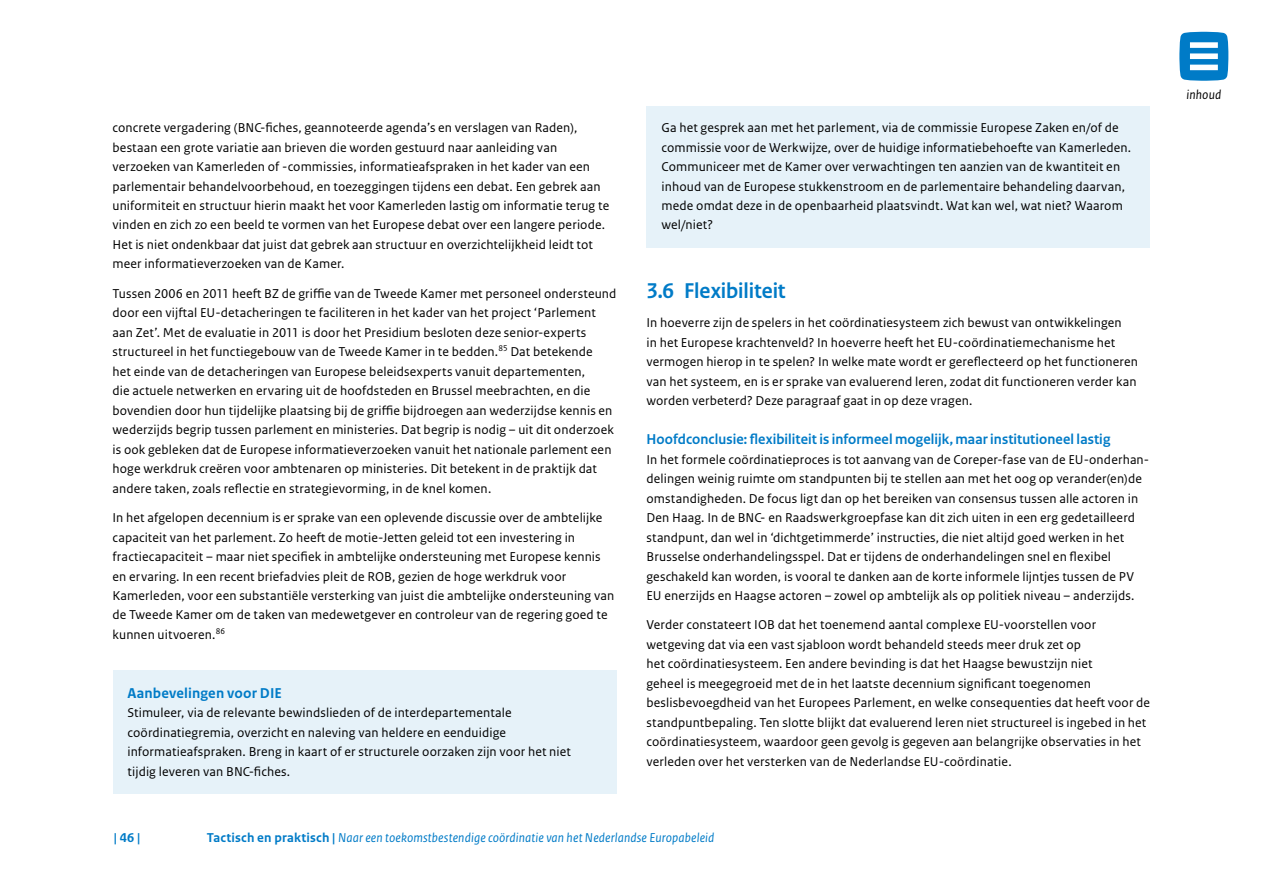
<style>
.page{position:relative;width:1263px;height:893px;background:#fff}
.page>*{position:absolute;margin:0;border:0;box-sizing:border-box;transform-origin:0 0}
.Head_H3{font:700 22.5px "Rijksoverheid Sans Heading";letter-spacing:-.005em;color:#007bc7}
.Head_H4{font:700 15px "Rijksoverheid Sans Heading";letter-spacing:.005em;color:#007bc7}
.Box_Subhead{font:700 15px "Rijksoverheid Sans Text";letter-spacing:.01em;color:#007bc7}
.Body{font:13.5px/19.5px "Rijksoverheid Sans Text";letter-spacing:.01em;color:#000}
.Box_Body{font:13.5px/19.5px "Rijksoverheid Sans Text";letter-spacing:.01em;color:#000}
.t1{font:13.5px "Rijksoverheid Sans Text Italic 3";letter-spacing:.01em;color:#007bc7}
.t2{font:13.5px "Rijksoverheid Sans Text Italic 4";letter-spacing:.01em;color:#000}
.t3{font:700 13.5px "Rijksoverheid Sans Text";color:#007bc7}
.s1{font-family:"Rijksoverheid Sans Text Bold 2"}
</style>
<div class="page">
<svg style="left:1179px;top:32px;width:49px;height:49px"></svg>
<div style="left:646px;top:106px;width:504px;height:141px;background:#e6f2f9"></div>
<div style="left:112px;top:670px;width:504px;height:45px;background:#e6f2f9"></div>
<div style="left:112px;top:691px;width:504px;height:102px;background:#e6f2f9"></div>
<p class="Body" style="left:112px;top:118px;width:498px">concrete vergadering (BNC-fiches, geannoteerde agenda’s en verslagen van Raden), bestaan een grote variatie aan brieven die worden gestuurd naar aanleiding van verzoeken van Kamerleden of -commissies, informatieafspraken in het kader van een parlementair behandelvoorbehoud, en toezeggingen tijdens een debat. Een gebrek aan uniformiteit en structuur hierin maakt het voor Kamerleden lastig om informatie terug te vinden en zich zo een beeld te vormen van het Europese debat over een langere periode.<br>Het is niet ondenkbaar dat juist dat gebrek aan structuur en overzichtelijkheid leidt tot meer informatieverzoeken van de Kamer.</p>
<p class="Body" style="left:112px;top:284px;width:505px">Tussen 2006 en 2011 heeft BZ de griffie van de Tweede Kamer met personeel ondersteund door een vijftal EU-detacheringen te faciliteren in het kader van het project ‘Parlement aan Zet’. Met de evaluatie in 2011 is door het Presidium besloten deze senior-experts structureel in het functiegebouw van de Tweede Kamer in te bedden.<sup>85</sup> Dat betekende<br>het einde van de detacheringen van Europese beleidsexperts vanuit departementen,<br>die actuele netwerken en ervaring uit de hoofdsteden en Brussel meebrachten, en die bovendien door hun tijdelijke plaatsing bij de griffie bijdroegen aan wederzijdse kennis en wederzijds begrip tussen parlement en ministeries. Dat begrip is nodig – uit dit onderzoek is ook gebleken dat de Europese informatieverzoeken vanuit het nationale parlement een hoge werkdruk creëren voor ambtenaren op ministeries. Dit betekent in de praktijk dat andere taken, zoals reflectie en strategievorming, in de knel komen.</p>
<p class="Body" style="left:112px;top:508px;width:503px">In het afgelopen decennium is er sprake van een oplevende discussie over de ambtelijke capaciteit van het parlement. Zo heeft de motie-Jetten geleid tot een investering in fractiecapaciteit – maar niet specifiek in ambtelijke ondersteuning met Europese kennis en ervaring. In een recent briefadvies pleit de ROB, gezien de hoge werkdruk voor Kamerleden, voor een substantiële versterking van juist die ambtelijke ondersteuning van de Tweede Kamer om de taken van medewetgever en controleur van de regering goed te kunnen uitvoeren.<sup>86</sup></p>
<p class="Box_Subhead" style="left:128px;top:684px;width:156px">Aanbevelingen voor DIE</p>
<p class="Box_Body" style="left:128px;top:703px;width:445px">Stimuleer, via de relevante bewindslieden of de interdepartementale coördinatiegremia, overzicht en naleving van heldere en eenduidige informatieafspraken. Breng in kaart of er structurele oorzaken zijn voor het niet tijdig leveren van BNC-fiches.</p>
<p class="Box_Body" style="left:661px;top:118px;width:471px">Ga het gesprek aan met het parlement, via de commissie Europese Zaken en/of de commissie voor de Werkwijze, over de huidige informatiebehoefte van Kamerleden.<br>Communiceer met de Kamer over verwachtingen ten aanzien van de kwantiteit en inhoud van de Europese stukkenstroom en de parlementaire behandeling daarvan, mede omdat deze in de openbaarheid plaatsvindt. Wat kan wel, wat niet? Waarom wel/niet?</p>
<h3 class="Head_H3" style="left:646px;top:278px;width:141px">3.6 Flexibiliteit</h3>
<p class="Body" style="left:646px;top:313px;width:493px">In hoeverre zijn de spelers in het coördinatiesysteem zich bewust van ontwikkelingen<br>in het Europese krachtenveld? In hoeverre heeft het EU-coördinatiemechanisme het vermogen hierop in te spelen? In welke mate wordt er gereflecteerd op het functioneren van het systeem, en is er sprake van evaluerend leren, zodat dit functioneren verder kan worden verbeterd? Deze paragraaf gaat in op deze vragen.</p>
<h4 class="Head_H4" style="left:646px;top:431px;width:465px">Hoofdconclusie: flexibiliteit is informeel mogelijk, maar institutioneel lastig</h4>
<p class="Body" style="left:646px;top:450px;width:502px">In het formele coördinatieproces is tot aanvang van de Coreper-fase van de EU-onderhan&shy;delingen weinig ruimte om standpunten bij te stellen aan met het oog op verander(en)de omstandigheden. De focus ligt dan op het bereiken van consensus tussen alle actoren in Den Haag. In de BNC- en Raadswerkgroepfase kan dit zich uiten in een erg gedetailleerd standpunt, dan wel in ‘dichtgetimmerde’ instructies, die niet altijd goed werken in het Brusselse onderhandelingsspel. Dat er tijdens de onderhandelingen snel en flexibel geschakeld kan worden, is vooral te danken aan de korte informele lijntjes tussen de PV EU enerzijds en Haagse actoren – zowel op ambtelijk als op politiek niveau – anderzijds.</p>
<p class="Body" style="left:646px;top:615px;width:505px">Verder constateert IOB dat het toenemend aantal complexe EU-voorstellen voor wetgeving dat via een vast sjabloon wordt behandeld steeds meer druk zet op<br>het coördinatiesysteem. Een andere bevinding is dat het Haagse bewustzijn niet<br>geheel is meegegroeid met de in het laatste decennium significant toegenomen beslisbevoegdheid van het Europees Parlement, en welke consequenties dat heeft voor de standpuntbepaling. Ten slotte blijkt dat evaluerend leren niet structureel is ingebed in het coördinatiesysteem, waardoor geen gevolg is gegeven aan belangrijke observaties in het verleden over het versterken van de Nederlandse EU-coördinatie.</p>
<p class="t3" style="left:114px;top:830px;width:28px">| 46 |</p>
<p class="t1" style="left:207px;top:830px;width:509px"><span class="s1">Tactisch en praktisch |</span> Naar een toekomstbestendige coördinatie van het Nederlandse Europabeleid</p>
<p class="t2" style="left:1186px;top:87px;width:36px">inhoud</p>
</div>
